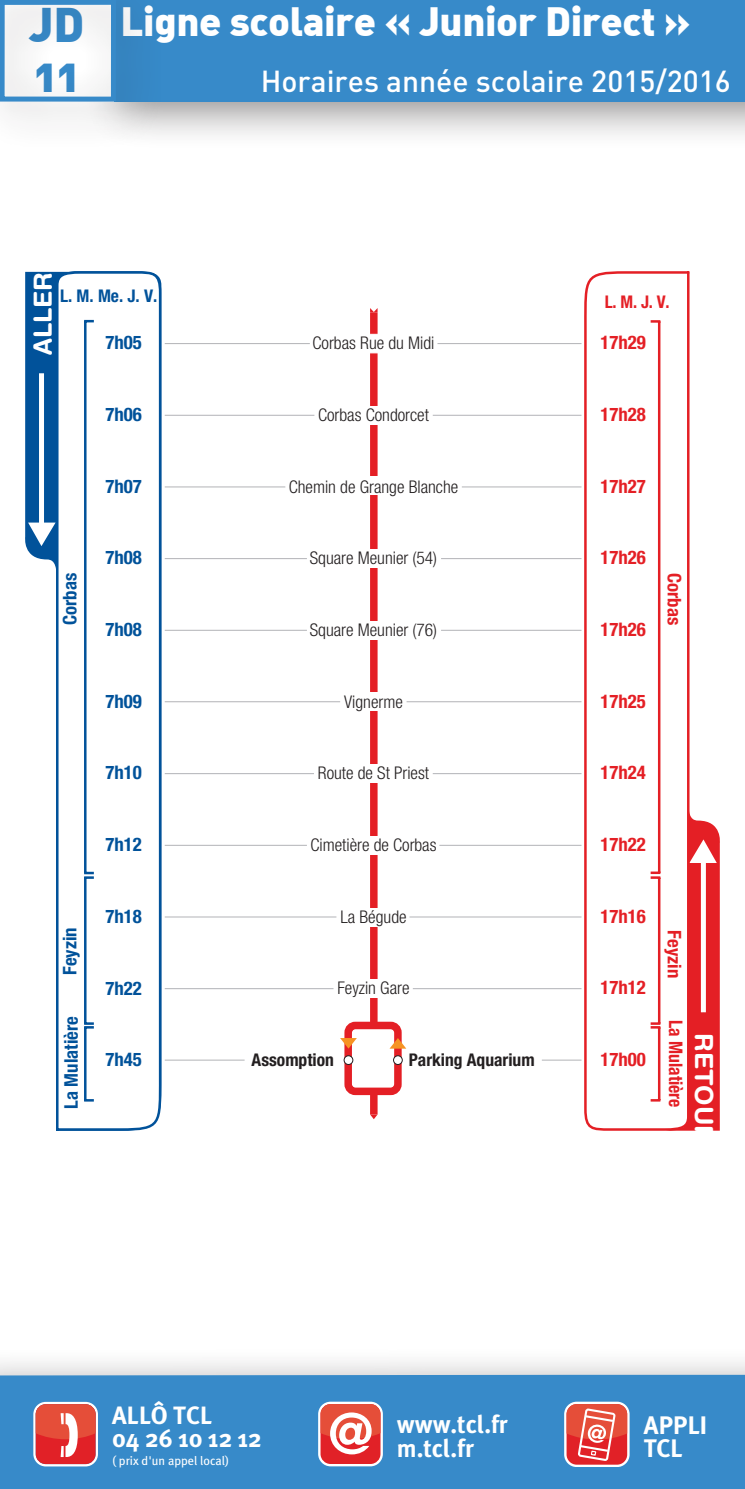
<style>
.page{position:relative;width:745px;height:1489px;background:#fff}
.page>*{position:absolute;margin:0;border:0;box-sizing:border-box;transform-origin:0 0}
.t1{font:900 47.5px "DIN Alternate";color:#378ac9}
.t2{font:900 40px "DIN Alternate";letter-spacing:-.01em;color:#fff}
.t3{font:500 30px "DIN";color:#fff}
.t4{font:700 25.25px/23.8px "Meta Plus";letter-spacing:-.005em;color:#fff}
.t5{font:700 25px/23.2px "Meta Plus";color:#fff}
.t6{font:700 25px "Helvetica Rounded LT Std";color:#fff}
.t7{font:700 condensed 18.75px "Helvetica Neue LT Com";color:#01529a}
.t8{font:700 condensed 18.75px "Helvetica Neue LT Com";color:#e41f25}
.t9{font:700 condensed 18.75px "Helvetica Neue LT Com";color:#e41f25;scale:.94 1}
.t10{font:300 condensed 17.5px "Helvetica Neue LT Com";color:#231f20}
.t11{font:700 condensed 17.5px "Helvetica Neue LT Com";color:#231f20}
.t12{font:700 condensed 17.5px "Helvetica Neue LT Com";color:#01529a}
.t13{font:700 condensed 17.5px "Helvetica Neue LT Com";color:#e41f25}
.t14{font:12.5px "Meta Plus";color:#fff}
.s1{font-size:47.5px;color:#378ac9}
</style>
<div class="page">
<div style="left:85px;top:0;width:659px;height:150px;background:#231f20;opacity:.5"></div>
<div style="left:113px;top:0;width:631px;height:102px;background:#378ac9"></div>
<div style="left:0;top:1346px;width:744px;height:142px;background:#231f20;opacity:.5"></div>
<div style="left:0;top:1374px;width:744px;height:114px;background:#378ac9"></div>
<svg style="left:33px;top:1401px;width:65px;height:65px"></svg>
<svg style="left:318px;top:1401px;width:64px;height:65px"></svg>
<div style="left:320px;top:1403px;width:60px;height:60px;background:#e12127;border-radius:10px"></div>
<svg style="left:320px;top:1403px;width:60px;height:51px"></svg>
<svg style="left:563px;top:1401px;width:66px;height:65px"></svg>
<div style="left:566px;top:1403px;width:60px;height:61px;background:#e12127;border-radius:10px"></div>
<svg style="left:566px;top:1403px;width:60px;height:57px"></svg>
<svg style="left:55px;top:271px;width:107px;height:860px"></svg>
<svg style="left:584px;top:271px;width:106px;height:860px"></svg>
<div style="left:370px;top:313px;width:7px;height:801px;background:#e41f25"></div>
<hr style="left:165px;top:343px;width:144px;height:1px;background:#b2b3b7">
<hr style="left:432px;top:415px;width:149px;height:1px;background:#b2b3b7">
<hr style="left:165px;top:415px;width:149px;height:1px;background:#b2b3b7">
<hr style="left:461px;top:486px;width:120px;height:1px;background:#b2b3b7">
<hr style="left:165px;top:486px;width:120px;height:1px;background:#b2b3b7">
<hr style="left:441px;top:558px;width:140px;height:1px;background:#b2b3b7">
<hr style="left:165px;top:558px;width:142px;height:1px;background:#b2b3b7">
<hr style="left:441px;top:630px;width:140px;height:1px;background:#b2b3b7">
<hr style="left:165px;top:630px;width:142px;height:1px;background:#b2b3b7">
<hr style="left:406px;top:701px;width:175px;height:1px;background:#b2b3b7">
<hr style="left:165px;top:701px;width:175px;height:1px;background:#b2b3b7">
<hr style="left:432px;top:773px;width:149px;height:1px;background:#b2b3b7">
<hr style="left:165px;top:773px;width:149px;height:1px;background:#b2b3b7">
<hr style="left:439px;top:844px;width:142px;height:1px;background:#b2b3b7">
<hr style="left:165px;top:844px;width:142px;height:1px;background:#b2b3b7">
<hr style="left:409px;top:916px;width:172px;height:1px;background:#b2b3b7">
<hr style="left:165px;top:916px;width:171px;height:1px;background:#b2b3b7">
<hr style="left:412px;top:988px;width:169px;height:1px;background:#b2b3b7">
<hr style="left:165px;top:988px;width:168px;height:1px;background:#b2b3b7">
<hr style="left:541px;top:1059px;width:40px;height:1px;background:#b2b3b7">
<hr style="left:165px;top:1059px;width:79px;height:1px;background:#b2b3b7">
<hr style="left:84px;top:321px;width:2px;height:552px;background:#01529a">
<svg style="left:25px;top:272px;width:69px;height:311px"></svg>
<hr style="left:84px;top:877px;width:2px;height:146px;background:#01529a">
<svg style="left:84px;top:871px;width:10px;height:7px"></svg>
<hr style="left:84px;top:1027px;width:2px;height:73px;background:#01529a">
<svg style="left:84px;top:1098px;width:10px;height:3px"></svg>
<svg style="left:84px;top:1022px;width:10px;height:6px"></svg>
<svg style="left:370px;top:308px;width:7px;height:5px"></svg>
<svg style="left:370px;top:1114px;width:7px;height:5px"></svg>
<hr style="left:657px;top:321px;width:3px;height:551px;background:#e41f25">
<svg style="left:650px;top:320px;width:10px;height:2px"></svg>
<svg style="left:650px;top:796px;width:69px;height:334px"></svg>
<div style="left:366px;top:334px;width:15px;height:19px;background:#fff"></div>
<div style="left:366px;top:476px;width:14px;height:19px;background:#fff"></div>
<div style="left:366px;top:549px;width:14px;height:18px;background:#fff"></div>
<div style="left:366px;top:621px;width:14px;height:18px;background:#fff"></div>
<div style="left:366px;top:692px;width:14px;height:19px;background:#fff"></div>
<div style="left:366px;top:764px;width:14px;height:18px;background:#fff"></div>
<div style="left:366px;top:835px;width:14px;height:19px;background:#fff"></div>
<div style="left:366px;top:907px;width:14px;height:19px;background:#fff"></div>
<div style="left:366px;top:979px;width:14px;height:18px;background:#fff"></div>
<div style="left:366px;top:406px;width:14px;height:18px;background:#fff"></div>
<hr style="left:437px;top:343px;width:144px;height:1px;background:#b2b3b7">
<div style="left:348px;top:1025px;width:49px;height:66px;background:#fff;border-radius:7px"></div>
<div style="left:344px;top:1021px;width:57px;height:74px;border:8px solid #e41f25;border-radius:7px"></div>
<div style="left:344px;top:1055px;width:8px;height:9px;background:#fff;border-radius:50%"></div>
<div style="left:343px;top:1055px;width:10px;height:9px;border:1px solid #231f20;border-radius:50%"></div>
<div style="left:393px;top:1055px;width:9px;height:9px;background:#fff;border-radius:50%"></div>
<div style="left:393px;top:1055px;width:9px;height:9px;border:1px solid #231f20;border-radius:50%"></div>
<svg style="left:340px;top:1037px;width:16px;height:11px"></svg>
<svg style="left:390px;top:1037px;width:16px;height:11px"></svg>
<div style="left:0;top:0;width:165px;height:150px;background:#231f20;opacity:.5"></div>
<div style="left:0;top:0;width:116px;height:102px;border:5px solid #378ac9"></div>
<h2 class="t2" style="left:29px;top:-5px;width:662px"><span class="s1">JD</span> Ligne scolaire « Junior Direct »</h2>
<h1 class="t1" style="left:34px;top:43px;width:47px">11</h1>
<h3 class="t3" style="left:260px;top:62px;width:471px">Horaires année scolaire 2015/2016</h3>
<h3 class="t6" style="left:28px;top:355px;width:84px;rotate:-90deg">ALLER</h3>
<p class="t12" style="left:60px;top:285px;width:99px">L. M. Me. J. V.</p>
<p class="t13" style="left:604px;top:291px;width:66px">L. M. J. V.</p>
<p class="t7" style="left:105px;top:331px;width:38px">7h05</p>
<p class="t10" style="left:312px;top:333px;width:123px">Corbas Rue du Midi</p>
<p class="t8" style="left:600px;top:331px;width:47px">17h29</p>
<p class="t7" style="left:105px;top:403px;width:38px">7h06</p>
<p class="t10" style="left:318px;top:405px;width:112px">Corbas Condorcet</p>
<p class="t8" style="left:600px;top:403px;width:47px">17h28</p>
<p class="t7" style="left:59px;top:625px;width:54px;rotate:-90deg">Corbas</p>
<p class="t7" style="left:105px;top:475px;width:38px">7h07</p>
<p class="t7" style="left:105px;top:546px;width:38px">7h08</p>
<p class="t7" style="left:105px;top:618px;width:38px">7h08</p>
<p class="t7" style="left:105px;top:689px;width:38px">7h09</p>
<p class="t7" style="left:105px;top:761px;width:38px">7h10</p>
<p class="t10" style="left:288px;top:476px;width:171px">Chemin de Grange Blanche</p>
<p class="t8" style="left:600px;top:475px;width:47px">17h27</p>
<p class="t10" style="left:309px;top:548px;width:129px">Square Meunier (54)</p>
<p class="t8" style="left:600px;top:546px;width:47px">17h26</p>
<p class="t10" style="left:309px;top:619px;width:129px">Square Meunier (76)</p>
<p class="t8" style="left:600px;top:618px;width:47px">17h26</p>
<p class="t8" style="left:685px;top:573px;width:54px;rotate:90deg">Corbas</p>
<p class="t10" style="left:344px;top:691px;width:60px">Vignerme</p>
<p class="t8" style="left:600px;top:689px;width:47px">17h25</p>
<p class="t10" style="left:318px;top:763px;width:113px">Route de St Priest</p>
<p class="t8" style="left:600px;top:761px;width:47px">17h24</p>
<p class="t7" style="left:105px;top:833px;width:38px">7h12</p>
<p class="t10" style="left:310px;top:834px;width:128px">Cimetière de Corbas</p>
<p class="t8" style="left:600px;top:833px;width:47px">17h22</p>
<p class="t7" style="left:59px;top:974px;width:49px;rotate:-90deg">Feyzin</p>
<p class="t7" style="left:60px;top:1108px;width:94px;rotate:-90deg">La Mulatière</p>
<p class="t7" style="left:105px;top:904px;width:38px">7h18</p>
<p class="t7" style="left:105px;top:976px;width:38px">7h22</p>
<p class="t7" style="left:105px;top:1048px;width:38px">7h45</p>
<p class="t10" style="left:340px;top:906px;width:68px">La Bégude</p>
<p class="t8" style="left:600px;top:904px;width:47px">17h16</p>
<p class="t8" style="left:685px;top:930px;width:49px;rotate:90deg">Feyzin</p>
<p class="t10" style="left:337px;top:978px;width:73px">Feyzin Gare</p>
<p class="t8" style="left:600px;top:976px;width:47px">17h12</p>
<p class="t11" style="left:251px;top:1049px;width:84px">Assomption</p>
<p class="t11" style="left:408px;top:1049px;width:127px">Parking Aquarium</p>
<p class="t8" style="left:600px;top:1048px;width:47px">17h00</p>
<p class="t9" style="left:686px;top:1020px;width:94px;rotate:90deg">La Mulatière</p>
<h3 class="t6" style="left:718px;top:1033px;width:112px;rotate:90deg">RETOUR</h3>
<h3 class="t5" style="left:112px;top:1403px;width:151px">ALLÔ TCL<br>04 26 10 12 12</h3>
<p class="t14" style="left:112px;top:1453px;width:119px">( prix d'un appel local)</p>
<h3 class="t5" style="left:396px;top:1412px;width:112px">www.tcl.fr m.tcl.fr</h3>
<h3 class="t4" style="left:643px;top:1412px;width:65px">APPLI<br>TCL</h3>
</div>
